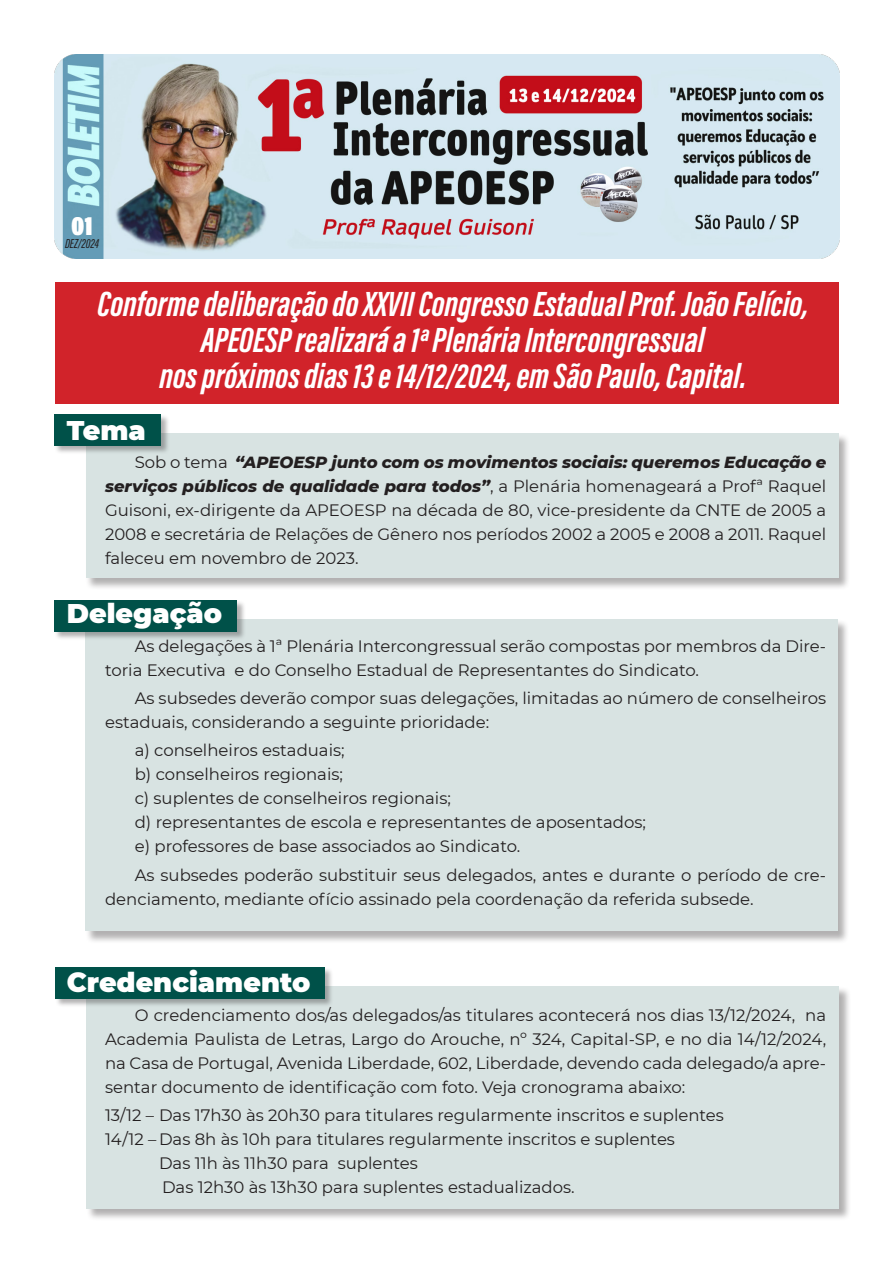
<style>
.page{position:relative;width:893px;height:1263px;background:#fff}
.page>*{position:absolute;margin:0;border:0;box-sizing:border-box;transform-origin:0 0}
.t1{font:italic 700 36px "Acumin Pro Extra Cond";color:#fff}
.t2{font:900 27px "Montserrat";color:#fff}
.t3{font:900 27px "Acumin Pro Cond";color:#fff}
.t4{font:16.5px/24px "Montserrat";color:#231f20}
.t5{font:italic 500 13.5px "Acumin Pro Extra Cond";letter-spacing:-.005em;color:#231f20}
.s1{font-weight:800;font-style:italic}
</style>
<div class="page">
<div style="left:86px;top:986px;width:765px;height:235px;background:#231f20;opacity:.35"></div>
<div style="left:87px;top:986px;width:752px;height:223px;background:#d8e3e2"></div>
<div style="left:55px;top:967px;width:278px;height:40px;background:#231f20;opacity:.35"></div>
<div style="left:56px;top:967px;width:269px;height:31px;background:#005149"></div>
<div style="left:85px;top:619px;width:764px;height:324px;background:#231f20;opacity:.35"></div>
<div style="left:85px;top:619px;width:752px;height:312px;background:#d8e3e2"></div>
<div style="left:54px;top:600px;width:192px;height:41px;background:#231f20;opacity:.35"></div>
<div style="left:54px;top:600px;width:183px;height:32px;background:#005149"></div>
<img style="left:54px;top:54px;width:785px;height:205px">
<div style="left:56px;top:282px;width:783px;height:122px;background:#d1232a"></div>
<div style="left:85px;top:433px;width:765px;height:157px;background:#231f20;opacity:.35"></div>
<div style="left:86px;top:433px;width:752px;height:145px;background:#d8e3e2"></div>
<div style="left:55px;top:414px;width:115px;height:41px;background:#231f20;opacity:.35"></div>
<div style="left:55px;top:414px;width:106px;height:32px;background:#005149"></div>
<p class="t3" style="left:71px;top:208px;width:23px">01</p>
<p class="t5" style="left:65px;top:235px;width:36px">DEZ/2024</p>
<p class="t1" style="left:97px;top:282px;width:712px">Conforme deliberação do XXVII Congresso Estadual Prof. João Felício,</p>
<p class="t1" style="left:201px;top:318px;width:505px">APEOESP realizará a 1ª Plenária Intercongressual</p>
<p class="t1" style="left:159px;top:354px;width:588px">nos próximos dias 13 e 14/12/2024, em São Paulo, Capital.</p>
<p class="t2" style="left:67px;top:410px;width:81px">Tema</p>
<p class="t4" style="left:105px;top:449px;width:723px;text-align:justify;text-indent:30px">Sob o tema <span class="s1">“APEOESP junto com os movimentos sociais: queremos Educação e serviços públicos de qualidade para todos”</span>, a Plenária homenageará a Profª Raquel Guisoni, ex-dirigente da APEOESP na década de 80, vice-presidente da CNTE de 2005 a 2008 e secretária de Relações de Gênero nos períodos 2002 a 2005 e 2008 a 2011. Raquel faleceu em novembro de 2023.</p>
<p class="t2" style="left:67px;top:594px;width:157px">Delegação</p>
<p class="t4" style="left:105px;top:633px;width:723px;text-indent:30px">As delegações à 1ª Plenária Intercongressual serão compostas por membros da Dire&shy;toria Executiva e do Conselho Estadual de Representantes do Sindicato.</p>
<p class="t4" style="left:105px;top:685px;width:723px;text-indent:30px">As subsedes deverão compor suas delegações, limitadas ao número de conselheiros estaduais, considerando a seguinte prioridade:</p>
<p class="t4" style="left:135px;top:738px;width:211px">a) conselheiros estaduais;</p>
<p class="t4" style="left:135px;top:762px;width:210px">b) conselheiros regionais;</p>
<p class="t4" style="left:135px;top:786px;width:318px">c) suplentes de conselheiros regionais;</p>
<p class="t4" style="left:135px;top:810px;width:513px">d) representantes de escola e representantes de aposentados;</p>
<p class="t4" style="left:135px;top:834px;width:387px">e) professores de base associados ao Sindicato.</p>
<p class="t4" style="left:105px;top:862px;width:723px;text-indent:30px">As subsedes poderão substituir seus delegados, antes e durante o período de cre&shy;denciamento, mediante ofício assinado pela coordenação da referida subsede.</p>
<p class="t2" style="left:67px;top:962px;width:245px">Credenciamento</p>
<p class="t4" style="left:105px;top:1002px;width:723px;text-align:justify;text-indent:30px">O credenciamento dos/as delegados/as titulares acontecerá nos dias 13/12/2024, na Academia Paulista de Letras, Largo do Arouche, nº 324, Capital-SP, e no dia 14/12/2024, na Casa de Portugal, Avenida Liberdade, 602, Liberdade, devendo cada delegado/a apre&shy;sentar documento de identificação com foto. Veja cronograma abaixo:</p>
<p class="t4" style="left:105px;top:1102px;width:620px">13/12 – Das 17h30 às 20h30 para titulares regularmente inscritos e suplentes</p>
<p class="t4" style="left:105px;top:1126px;width:571px">14/12 – Das 8h às 10h para titulares regularmente inscritos e suplentes</p>
<p class="t4" style="left:159px;top:1150px;width:260px">Das 11h às 11h30 para suplentes</p>
<p class="t4" style="left:162px;top:1174px;width:414px">Das 12h30 às 13h30 para suplentes estadualizados.</p>
</div>
